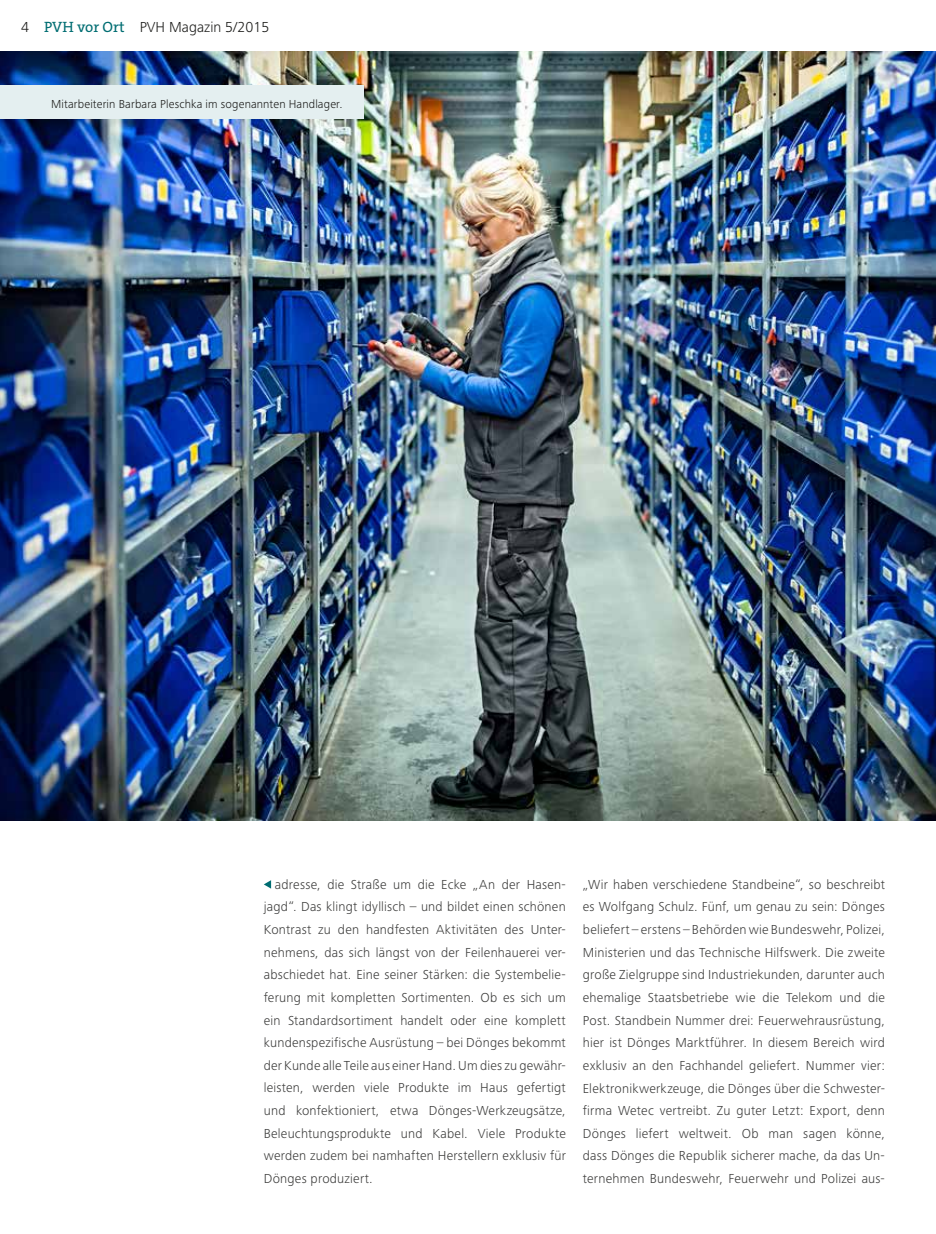
<style>
.page{position:relative;width:936px;height:1234px;background:#fff}
.page>*{position:absolute;margin:0;border:0;box-sizing:border-box;transform-origin:0 0}
.t1{font:300 15px "Frutiger Next LTW1 G";color:#1a1a18}
.t2{font:300 13.5px/22.6px "Frutiger Next LTW1 G";letter-spacing:.02em;color:#3b3b3a;text-align:justify}
.t3{font:300 12px "Frutiger Next LTW1 G";letter-spacing:.015em;color:#1a1a18}
.s1{font-family:"The Serif";font-weight:400;color:#006d72}
</style>
<div class="page">
<img style="left:0;top:51px;width:935px;height:769px">
<div style="left:0;top:85px;width:364px;height:34px;background:#e4eff0"></div>
<svg style="left:264px;top:880px;width:7px;height:8px"></svg>
<p class="t1" style="left:21px;top:19px;width:249px">4 <span class="s1">PVH vor Ort</span> PVH Magazin 5/2015</p>
<p class="t3" style="left:51px;top:97px;width:293px">Mitarbeiterin Barbara Pleschka im sogenannten Handlager.</p>
<p class="t2" style="left:264px;top:872px;width:303px;text-indent:11px">adresse, die Straße um die Ecke „An der Hasen&shy;jagd“. Das klingt idyllisch – und bildet einen schönen Kontrast zu den handfesten Aktivitäten des Unter&shy;nehmens, das sich längst von der Feilenhauerei ver&shy;abschiedet hat. Eine seiner Stärken: die Systembelie&shy;ferung mit kompletten Sortimenten. Ob es sich um ein Standardsortiment handelt oder eine komplett kundenspezifische Ausrüstung – bei Dönges bekommt der Kunde alle Teile aus einer Hand. Um dies zu gewähr&shy;leisten, werden viele Produkte im Haus gefertigt und konfektioniert, etwa Dönges-Werkzeugsätze, Beleuchtungsprodukte und Kabel. Viele Produkte werden zudem bei namhaften Herstellern exklusiv für Dönges produziert.</p>
<p class="t2" style="left:583px;top:872px;width:303px">„Wir haben verschiedene Standbeine“, so beschreibt es Wolfgang Schulz. Fünf, um genau zu sein: Dönges beliefert – erstens – Behörden wie Bundeswehr, Polizei, Ministerien und das Technische Hilfswerk. Die zweite große Zielgruppe sind Industriekunden, darunter auch ehemalige Staatsbetriebe wie die Telekom und die Post. Standbein Nummer drei: Feuerwehrausrüstung, hier ist Dönges Marktführer. In diesem Bereich wird exklusiv an den Fachhandel geliefert. Nummer vier:<br>Elektronikwerkzeuge, die Dönges über die Schwester&shy;firma Wetec vertreibt. Zu guter Letzt: Export, denn Dönges liefert weltweit. Ob man sagen könne, dass Dönges die Republik sicherer mache, da das Un&shy;ternehmen Bundeswehr, Feuerwehr und Polizei aus-</p>
</div>
